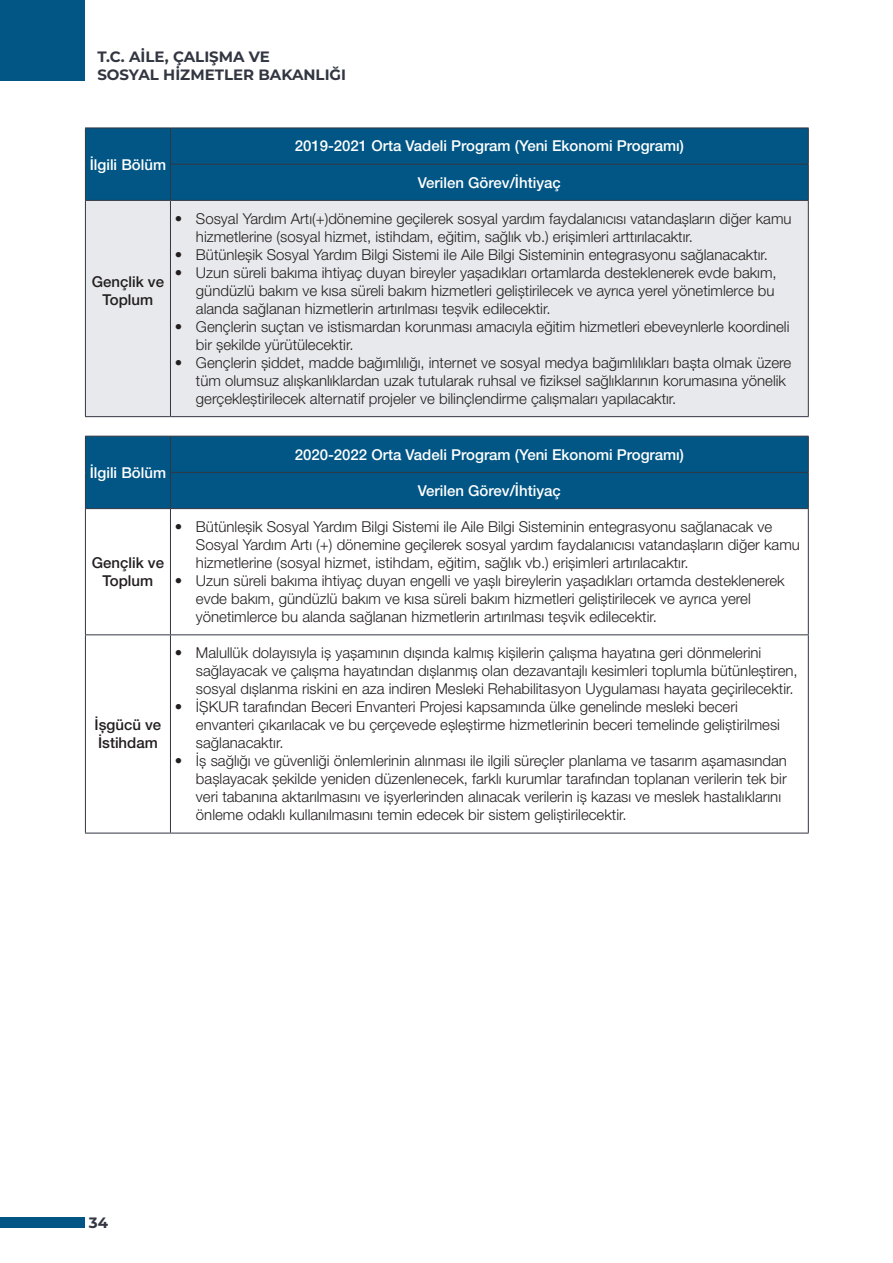
<style>
.page{position:relative;width:893px;height:1263px;background:#fff}
.page>*{position:absolute;margin:0;border:0;box-sizing:border-box;transform-origin:0 0}
.t1{font:300 15px/18px "Helvetica Neue LT Pro";color:#231f20}
.t2{font:500 15px "Helvetica Neue LT Pro";color:#fff}
.t3{font:500 15px/18px "Helvetica Neue LT Pro";color:#231f20;text-align:center}
.t4{font:700 15px/18px "Montserrat";color:#323641}
</style>
<div class="page">
<div style="left:0;top:1217px;width:85px;height:11px;background:#015685"></div>
<div style="left:0;top:0;width:85px;height:81px;background:#015685"></div>
<div style="left:86px;top:129px;width:722px;height:71px;background:#015685"></div>
<div style="left:86px;top:201px;width:722px;height:215px;background:#e8e9ec"></div>
<hr style="left:170px;top:128px;width:1px;height:36px;background:#323641">
<hr style="left:170px;top:164px;width:639px;height:1px;background:#323641">
<hr style="left:170px;top:165px;width:1px;height:35px;background:#323641">
<hr style="left:85px;top:200px;width:85px;height:1px;background:#323641">
<hr style="left:170px;top:200px;width:639px;height:1px;background:#323641">
<hr style="left:170px;top:201px;width:1px;height:215px;background:#323641">
<hr style="left:85px;top:128px;width:85px;height:1px;background:#323641">
<hr style="left:85px;top:128px;width:1px;height:36px;background:#323641">
<hr style="left:170px;top:128px;width:639px;height:1px;background:#323641">
<hr style="left:808px;top:128px;width:1px;height:36px;background:#323641">
<hr style="left:85px;top:164px;width:1px;height:36px;background:#323641">
<hr style="left:808px;top:165px;width:1px;height:35px;background:#323641">
<hr style="left:85px;top:201px;width:1px;height:215px;background:#323641">
<hr style="left:808px;top:201px;width:1px;height:215px;background:#323641">
<hr style="left:85px;top:416px;width:85px;height:1px;background:#323641">
<hr style="left:170px;top:416px;width:639px;height:1px;background:#323641">
<div style="left:86px;top:437px;width:722px;height:71px;background:#015685"></div>
<hr style="left:170px;top:436px;width:1px;height:36px;background:#323641">
<hr style="left:170px;top:472px;width:639px;height:1px;background:#323641">
<hr style="left:170px;top:473px;width:1px;height:35px;background:#323641">
<hr style="left:85px;top:508px;width:85px;height:1px;background:#323641">
<hr style="left:170px;top:508px;width:639px;height:1px;background:#323641">
<hr style="left:170px;top:509px;width:1px;height:125px;background:#323641">
<hr style="left:85px;top:634px;width:85px;height:1px;background:#323641">
<hr style="left:170px;top:634px;width:639px;height:1px;background:#323641">
<hr style="left:170px;top:635px;width:1px;height:198px;background:#323641">
<hr style="left:85px;top:833px;width:85px;height:1px;background:#323641">
<hr style="left:170px;top:833px;width:639px;height:1px;background:#323641">
<hr style="left:85px;top:436px;width:85px;height:1px;background:#323641">
<hr style="left:85px;top:436px;width:1px;height:36px;background:#323641">
<hr style="left:170px;top:436px;width:639px;height:1px;background:#323641">
<hr style="left:808px;top:436px;width:1px;height:36px;background:#323641">
<hr style="left:85px;top:472px;width:1px;height:36px;background:#323641">
<hr style="left:808px;top:473px;width:1px;height:35px;background:#323641">
<hr style="left:85px;top:509px;width:1px;height:125px;background:#323641">
<hr style="left:808px;top:509px;width:1px;height:125px;background:#323641">
<hr style="left:85px;top:635px;width:1px;height:198px;background:#323641">
<hr style="left:808px;top:635px;width:1px;height:198px;background:#323641">
<p class="t4" style="left:97px;top:47px;width:250px">T.C. AİLE, ÇALIŞMA VE<br>SOSYAL HİZMETLER BAKANLIĞI</p>
<p class="t2" style="left:90px;top:155px;width:78px">İlgili Bölüm</p>
<p class="t3" style="left:92px;top:272px;width:74px">Gençlik ve<br>Toplum</p>
<p class="t2" style="left:295px;top:137px;width:391px">2019-2021 Orta Vadeli Program (Yeni Ekonomi Programı)</p>
<p class="t2" style="left:418px;top:173px;width:144px">Verilen Görev/İhtiyaç</p>
<p class="t1" style="left:196px;top:209px;width:597px;text-indent:-21px">• Sosyal Yardım Artı(+)dönemine geçilerek sosyal yardım faydalanıcısı vatandaşların diğer kamu hizmetlerine (sosyal hizmet, istihdam, eğitim, sağlık vb.) erişimleri arttırılacaktır.</p>
<p class="t1" style="left:175px;top:245px;width:595px">• Bütünleşik Sosyal Yardım Bilgi Sistemi ile Aile Bilgi Sisteminin entegrasyonu sağlanacaktır.</p>
<p class="t1" style="left:196px;top:263px;width:582px;text-indent:-21px">• Uzun süreli bakıma ihtiyaç duyan bireyler yaşadıkları ortamlarda desteklenerek evde bakım, gündüzlü bakım ve kısa süreli bakım hizmetleri geliştirilecek ve ayrıca yerel yönetimlerce bu alanda sağlanan hizmetlerin artırılması teşvik edilecektir.</p>
<p class="t1" style="left:196px;top:317px;width:595px;text-indent:-21px">• Gençlerin suçtan ve istismardan korunması amacıyla eğitim hizmetleri ebeveynlerle koordineli bir şekilde yürütülecektir.</p>
<p class="t1" style="left:196px;top:353px;width:597px;text-indent:-21px">• Gençlerin şiddet, madde bağımlılığı, internet ve sosyal medya bağımlılıkları başta olmak üzere tüm olumsuz alışkanlıklardan uzak tutularak ruhsal ve fiziksel sağlıklarının korumasına yönelik gerçekleştirilecek alternatif projeler ve bilinçlendirme çalışmaları yapılacaktır.</p>
<p class="t2" style="left:90px;top:463px;width:78px">İlgili Bölüm</p>
<p class="t3" style="left:92px;top:554px;width:74px">Gençlik ve<br>Toplum</p>
<p class="t3" style="left:95px;top:716px;width:68px;text-align:left">İşgücü ve<br>İstihdam</p>
<p class="t2" style="left:295px;top:445px;width:391px">2020-2022 Orta Vadeli Program (Yeni Ekonomi Programı)</p>
<p class="t2" style="left:418px;top:481px;width:144px">Verilen Görev/İhtiyaç</p>
<p class="t1" style="left:196px;top:517px;width:605px;text-indent:-21px">• Bütünleşik Sosyal Yardım Bilgi Sistemi ile Aile Bilgi Sisteminin entegrasyonu sağlanacak ve<br>Sosyal Yardım Artı (+) dönemine geçilerek sosyal yardım faydalanıcısı vatandaşların diğer kamu hizmetlerine (sosyal hizmet, istihdam, eğitim, sağlık vb.) erişimleri artırılacaktır.</p>
<p class="t1" style="left:196px;top:571px;width:590px;text-indent:-21px">• Uzun süreli bakıma ihtiyaç duyan engelli ve yaşlı bireylerin yaşadıkları ortamda desteklenerek evde bakım, gündüzlü bakım ve kısa süreli bakım hizmetleri geliştirilecek ve ayrıca yerel yönetimlerce bu alanda sağlanan hizmetlerin artırılması teşvik edilecektir.</p>
<p class="t1" style="left:196px;top:644px;width:603px;text-indent:-21px">• Malullük dolayısıyla iş yaşamının dışında kalmış kişilerin çalışma hayatına geri dönmelerini sağlayacak ve çalışma hayatından dışlanmış olan dezavantajlı kesimleri toplumla bütünleştiren, sosyal dışlanma riskini en aza indiren Mesleki Rehabilitasyon Uygulaması hayata geçirilecektir.</p>
<p class="t1" style="left:196px;top:698px;width:586px;text-indent:-21px">• İŞKUR tarafından Beceri Envanteri Projesi kapsamında ülke genelinde mesleki beceri envanteri çıkarılacak ve bu çerçevede eşleştirme hizmetlerinin beceri temelinde geliştirilmesi sağlanacaktır.</p>
<p class="t1" style="left:196px;top:752px;width:592px;text-indent:-21px">• İş sağlığı ve güvenliği önlemlerinin alınması ile ilgili süreçler planlama ve tasarım aşamasından başlayacak şekilde yeniden düzenlenecek, farklı kurumlar tarafından toplanan verilerin tek bir veri tabanına aktarılmasını ve işyerlerinden alınacak verilerin iş kazası ve meslek hastalıklarını önleme odaklı kullanılmasını temin edecek bir sistem geliştirilecektir.</p>
<p class="t4" style="left:89px;top:1213px;width:21px">34</p>
</div>
